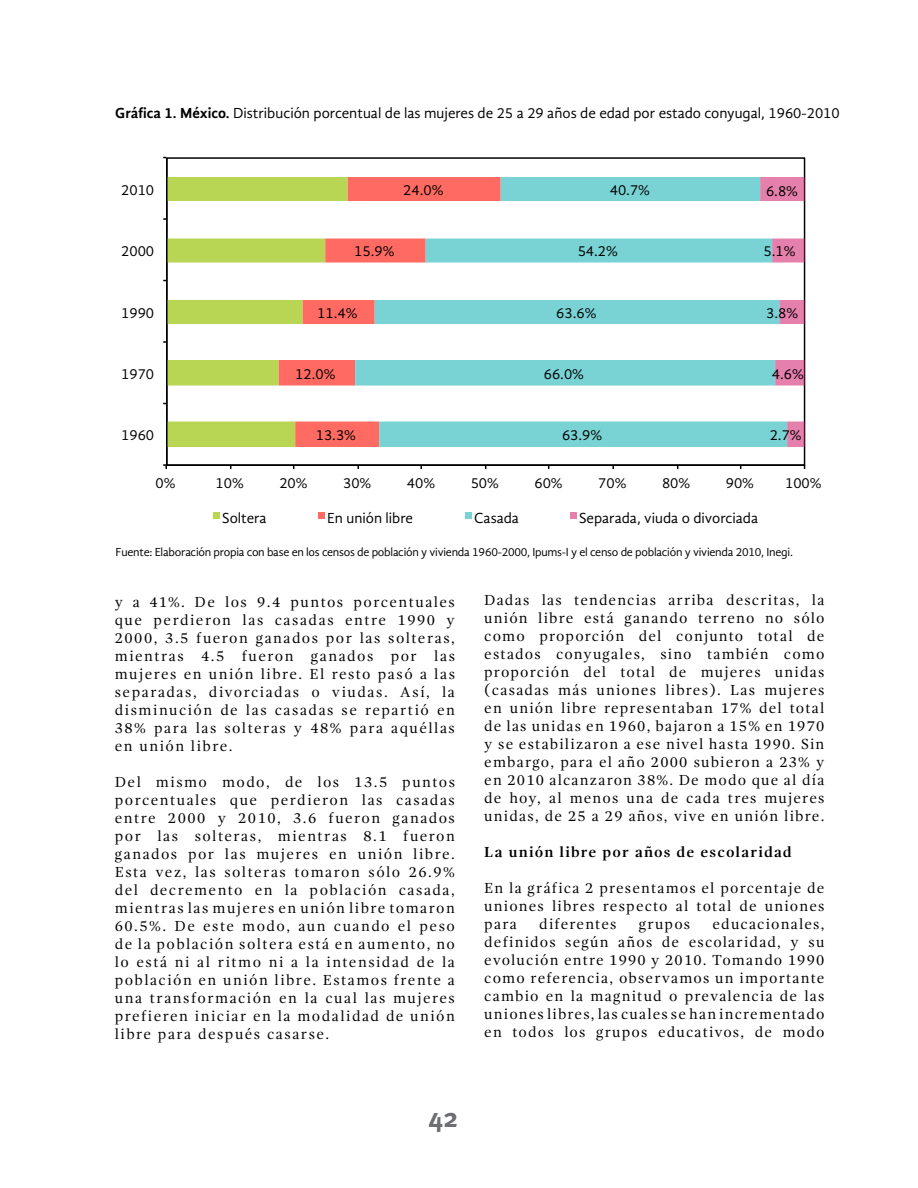
<style>
.page{position:relative;width:918px;height:1188px;background:#fff}
.page>*{position:absolute;margin:0;border:0;box-sizing:border-box;transform-origin:0 0}
.t1{font:700 27px "Meta Pro";color:#6d6e71}
.t2{font:15px/18px "Gandhi Serif";letter-spacing:.08em;color:#000;text-align:justify}
.t3{font:15px "Gandhi Sans";color:#000}
.t4{font:700 15px "Gandhi Serif";letter-spacing:.075em;color:#000}
.t5{font:12px "Gandhi Sans";letter-spacing:-.02em;color:#000}
.s1{font-weight:700}
</style>
<div class="page">
<svg style="left:168px;top:177px;width:111px;height:270px"></svg>
<svg style="left:279px;top:177px;width:76px;height:270px"></svg>
<svg style="left:355px;top:177px;width:405px;height:270px"></svg>
<svg style="left:760px;top:177px;width:45px;height:270px"></svg>
<hr style="left:167px;top:464px;width:638px;height:2px;background:#000">
<hr style="left:166px;top:158px;width:2px;height:307px;background:#000">
<svg style="left:163px;top:464px;width:4px;height:5px"></svg>
<div style="left:213px;top:512px;width:7px;height:7px;background:#b8d654"></div>
<div style="left:318px;top:512px;width:6px;height:7px;background:#ff6b62"></div>
<div style="left:465px;top:512px;width:6px;height:7px;background:#79d2d4"></div>
<div style="left:570px;top:512px;width:6px;height:7px;background:#e57fab"></div>
<p class="t3" style="left:115px;top:104px;width:726px"><span class="s1">Gráfica 1. México.</span> Distribución porcentual de las mujeres de 25 a 29 años de edad por estado conyugal, 1960-2010</p>
<p class="t3" style="left:121px;top:181px;width:34px">2010</p>
<p class="t3" style="left:403px;top:181px;width:42px">24.0%</p>
<p class="t3" style="left:610px;top:181px;width:42px">40.7%</p>
<p class="t3" style="left:766px;top:183px;width:33px">6.8%</p>
<p class="t3" style="left:121px;top:243px;width:34px">2000</p>
<p class="t3" style="left:354px;top:243px;width:42px">15.9%</p>
<p class="t3" style="left:578px;top:243px;width:42px">54.2%</p>
<p class="t3" style="left:764px;top:243px;width:33px">5.1%</p>
<p class="t3" style="left:121px;top:304px;width:34px">1990</p>
<p class="t3" style="left:317px;top:304px;width:42px">11.4%</p>
<p class="t3" style="left:556px;top:304px;width:42px">63.6%</p>
<p class="t3" style="left:766px;top:304px;width:33px">3.8%</p>
<p class="t3" style="left:121px;top:365px;width:34px">1970</p>
<p class="t3" style="left:295px;top:365px;width:42px">12.0%</p>
<p class="t3" style="left:544px;top:365px;width:42px">66.0%</p>
<p class="t3" style="left:772px;top:365px;width:33px">4.6%</p>
<p class="t3" style="left:121px;top:427px;width:34px">1960</p>
<p class="t3" style="left:316px;top:427px;width:42px">13.3%</p>
<p class="t3" style="left:562px;top:427px;width:42px">63.9%</p>
<p class="t3" style="left:770px;top:427px;width:33px">2.7%</p>
<p class="t3" style="left:156px;top:474px;width:21px">0%</p>
<p class="t3" style="left:216px;top:474px;width:30px">10%</p>
<p class="t3" style="left:279px;top:474px;width:30px">20%</p>
<p class="t3" style="left:343px;top:474px;width:30px">30%</p>
<p class="t3" style="left:407px;top:474px;width:30px">40%</p>
<p class="t3" style="left:471px;top:474px;width:30px">50%</p>
<p class="t3" style="left:534px;top:474px;width:30px">60%</p>
<p class="t3" style="left:598px;top:474px;width:30px">70%</p>
<p class="t3" style="left:662px;top:474px;width:30px">80%</p>
<p class="t3" style="left:726px;top:474px;width:30px">90%</p>
<p class="t3" style="left:785px;top:474px;width:38px">100%</p>
<p class="t3" style="left:222px;top:509px;width:46px">Soltera</p>
<p class="t3" style="left:327px;top:509px;width:87px">En unión libre</p>
<p class="t3" style="left:474px;top:509px;width:47px">Casada</p>
<p class="t3" style="left:579px;top:509px;width:181px">Separada, viuda o divorciada</p>
<p class="t5" style="left:116px;top:545px;width:679px">Fuente: Elaboración propia con base en los censos de población y vivienda 1960-2000, Ipums-I y el censo de población y vivienda 2010, Inegi.</p>
<p class="t2" style="left:484px;top:591px;width:342px">Dadas las tendencias arriba descritas, la unión libre está ganando terreno no sólo como proporción del conjunto total de estados conyugales, sino también como proporción del total de mujeres unidas (casadas más uniones libres). Las mujeres en unión libre representaban 17% del total de las unidas en 1960, bajaron a 15% en 1970 y se estabilizaron a ese nivel hasta 1990. Sin embargo, para el año 2000 subieron a 23% y en 2010 alcanzaron 38%. De modo que al día de hoy, al menos una de cada tres mujeres unidas, de 25 a 29 años, vive en unión libre.</p>
<p class="t4" style="left:484px;top:844px;width:309px">La unión libre por años de escolaridad</p>
<p class="t2" style="left:484px;top:879px;width:342px">En la gráfica 2 presentamos el porcentaje de uniones libres respecto al total de uniones para</p>
<p class="t2" style="left:115px;top:593px;width:342px">y a 41%. De los 9.4 puntos porcentuales que perdieron las casadas entre 1990 y 2000, 3.5 fueron ganados por las solteras, mientras 4.5 fueron ganados por las mujeres en unión libre. El resto pasó a las separadas, divorciadas o viudas. Así, la disminución de las casadas se repartió en 38% para las solteras y 48% para aquéllas en unión libre.</p>
<p class="t2" style="left:115px;top:773px;width:342px">Del mismo modo, de los 13.5 puntos porcentuales que perdieron las casadas entre 2000 y 2010, 3.6 fueron ganados por las solteras, mientras 8.1 fueron ganados por las mujeres en unión libre.<br>Esta vez, las solteras tomaron sólo 26.9% del decremento en la población casada, mientras las mujeres en unión libre tomaron 60.5%. De este modo, aun cuando el peso de la población soltera está en aumento, no lo está ni al ritmo ni a la intensidad de la población en unión libre. Estamos frente a una transformación en la cual las mujeres prefieren iniciar en la modalidad de unión libre para después casarse.</p>
<p class="t2" style="left:484px;top:915px;width:342px;text-indent:228px">educacionales, definidos según años de escolaridad, y su evolución entre 1990 y 2010. Tomando 1990 como referencia, observamos un importante cambio en la magnitud o prevalencia de las uniones libres, las cuales se han incrementado en todos los grupos educativos, de modo</p>
<p class="t2" style="left:539px;top:915px;width:79px">diferentes</p>
<p class="t2" style="left:639px;top:915px;width:53px">grupos</p>
<h1 class="t1" style="left:429px;top:1100px;width:31px">42</h1>
</div>
